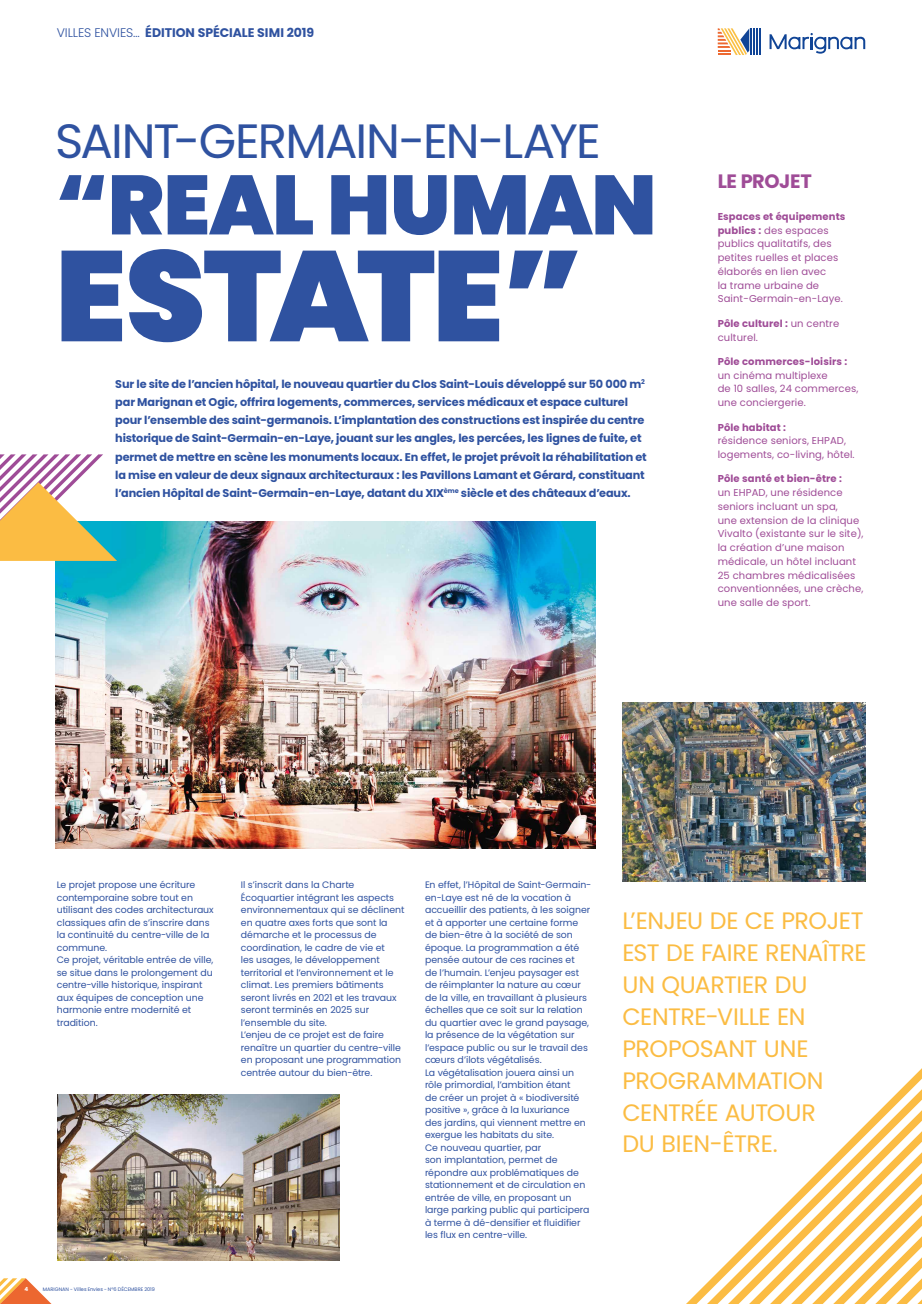
<style>
.page{position:relative;width:922px;height:1304px;background:#fff}
.page>*{position:absolute;margin:0;border:0;box-sizing:border-box;transform-origin:0 0}
.t1{font:900 128.12px "Poppins";letter-spacing:-.025em;color:#2f52a0}
.t2{font:900 83.75px "Poppins";letter-spacing:-.015em;color:#2f52a0}
.t3{font:48.12px "Poppins";letter-spacing:-.04em;color:#2f52a0}
.t4{font:23.75px/31.9px "Poppins";letter-spacing:-.02em;color:#fbbc43}
.t5{font:700 19.38px "Poppins";letter-spacing:-.025em;color:#9f4c97}
.t6{font:700 12.5px "Poppins";letter-spacing:-.005em;color:#2f52a0}
.t7{font:700 11.25px/18.1px "Poppins";letter-spacing:-.01em;color:#2f52a0}
.t8{font:10px/13.8px "Poppins";letter-spacing:.01em;color:#9f4c97}
.t9{font:700 10px "Poppins";letter-spacing:.01em;color:#9f4c97}
.t10{font:9.38px/12.5px "Poppins";letter-spacing:-.005em;color:#2f52a0}
.t11{font:700 5.62px "Poppins";color:#fff}
.t12{font:5px "Poppins";letter-spacing:-.005em;color:#2f52a0}
.s1{font-weight:300}
.s2{font-weight:700}
</style>
<div class="page">
<svg style="left:717px;top:28px;width:43px;height:27px"></svg>
<svg style="left:769px;top:33px;width:96px;height:21px"></svg>
<img style="left:55px;top:522px;width:540px;height:327px">
<img style="left:622px;top:702px;width:243px;height:180px">
<svg style="left:701px;top:1268px;width:21px;height:36px"></svg>
<svg style="left:722px;top:1247px;width:21px;height:57px"></svg>
<svg style="left:743px;top:1226px;width:21px;height:78px"></svg>
<svg style="left:764px;top:1069px;width:157px;height:235px"></svg>
<svg style="left:0;top:1278px;width:51px;height:26px"></svg>
<svg style="left:0;top:454px;width:117px;height:107px"></svg>
<img style="left:58px;top:1094px;width:281px;height:166px">
<h3 class="t6" style="left:57px;top:25px;width:259px"><span class="s1">VILLES ENVIES…</span> ÉDITION SPÉCIALE SIMI 2019</h3>
<h3 class="t3" style="left:55px;top:113px;width:547px">SAINT-GERMAIN-EN-LAYE</h3>
<h2 class="t2" style="left:55px;top:157px;width:602px">“REAL HUMAN</h2>
<h1 class="t1" style="left:55px;top:222px;width:530px">ESTATE”</h1>
<p class="t7" style="left:115px;top:375px;width:533px">Sur le site de l’ancien hôpital, le nouveau quartier du Clos Saint-Louis développé sur 50 000 m<sup>2 </sup>par Marignan et Ogic, offrira logements, commerces, services médicaux et espace culturel pour l’ensemble des saint-germanois. L’implantation des constructions est inspirée du centre historique de Saint-Germain-en-Laye, jouant sur les angles, les percées, les lignes de fuite, et permet de mettre en scène les monuments locaux. En effet, le projet prévoit la réhabilitation et la mise en valeur de deux signaux architecturaux : les Pavillons Lamant et Gérard, constituant l’ancien Hôpital de Saint-Germain-en-Laye, datant du XIX<sup>ème</sup> siècle et des châteaux d’eaux.</p>
<h3 class="t5" style="left:717px;top:170px;width:96px">LE PROJET</h3>
<p class="t8" style="left:717px;top:210px;width:129px"><span class="s2">Espaces et équipements publics :</span> des espaces publics qualitatifs, des petites ruelles et places élaborés en lien avec<br>la trame urbaine de<br>Saint-Germain-en-Laye.</p>
<p class="t8" style="left:717px;top:316px;width:123px"><span class="s2">Pôle culturel :</span> un centre culturel.</p>
<p class="t9" style="left:717px;top:356px;width:131px">Pôle commerces-loisirs :</p>
<p class="t8" style="left:717px;top:368px;width:142px">un cinéma multiplexe<br>de 10 salles, 24 commerces, une conciergerie.</p>
<p class="t9" style="left:717px;top:421px;width:70px">Pôle habitat :</p>
<p class="t8" style="left:717px;top:434px;width:138px">résidence seniors, EHPAD, logements, co-living, hôtel.</p>
<p class="t9" style="left:717px;top:473px;width:126px">Pôle santé et bien-être :</p>
<p class="t8" style="left:717px;top:486px;width:147px">un EHPAD, une résidence seniors incluant un spa,<br>une extension de la clinique<br>Vivalto (existante sur le site), la création d’une maison médicale, un hôtel incluant<br>25 chambres médicalisées conventionnées, une crèche, une salle de sport.</p>
<p class="t10" style="left:57px;top:879px;width:158px">Le projet propose une écriture contemporaine sobre tout en utilisant des codes architecturaux classiques afin de s’inscrire dans la continuité du centre-ville de la commune.<br>Ce projet, véritable entrée de ville, se situe dans le prolongement du centre-ville historique, inspirant aux équipes de conception une harmonie entre modernité et tradition.</p>
<p class="t10" style="left:241px;top:879px;width:165px">Il s’inscrit dans la Charte<br>Écoquartier intégrant les aspects environnementaux qui se déclinent en quatre axes forts que sont la démarche et le processus de coordination, le cadre de vie et<br>les usages, le développement territorial et l’environnement et le climat. Les premiers bâtiments seront livrés en 2021 et les travaux seront terminés en 2025 sur l’ensemble du site.<br>L’enjeu de ce projet est de faire renaître un quartier du centre-ville en proposant une programmation centrée autour du bien-être.</p>
<p class="t10" style="left:425px;top:879px;width:168px">En effet, l’Hôpital de Saint-Germain&shy;en-Laye est né de la vocation à accueillir des patients, à les soigner et à apporter une certaine forme de bien-être à la société de son époque. La programmation a été pensée autour de ces racines et<br>de l’humain. L’enjeu paysager est de réimplanter la nature au cœur de la ville, en travaillant à plusieurs échelles que ce soit sur la relation du quartier avec le grand paysage, la présence de la végétation sur l’espace public ou sur le travail des cœurs d’ilots végétalisés.<br>La végétalisation jouera ainsi un rôle primordial, l’ambition étant<br>de créer un projet à « biodiversité positive », grâce à la luxuriance<br>des jardins, qui viennent mettre en exergue les habitats du site.<br>Ce nouveau quartier, par<br>son implantation, permet de répondre aux problématiques de stationnement et de circulation en entrée de ville, en proposant un large parking public qui participera à terme à dé-densifier et fluidifier les flux en centre-ville.</p>
<p class="t11" style="left:24px;top:1286px;width:5px">4</p>
<p class="t12" style="left:43px;top:1286px;width:113px">MARIGNAN - Villes Envies - N°6 DÉCEMBRE 2019</p>
<h3 class="t4" style="left:622px;top:905px;width:246px">L’ENJEU DE CE PROJET<br>EST DE FAIRE RENAÎTRE<br>UN QUARTIER DU<br>CENTRE-VILLE EN<br>PROPOSANT UNE<br>PROGRAMMATION<br>CENTRÉE AUTOUR<br>DU BIEN-ÊTRE.</h3>
</div>
